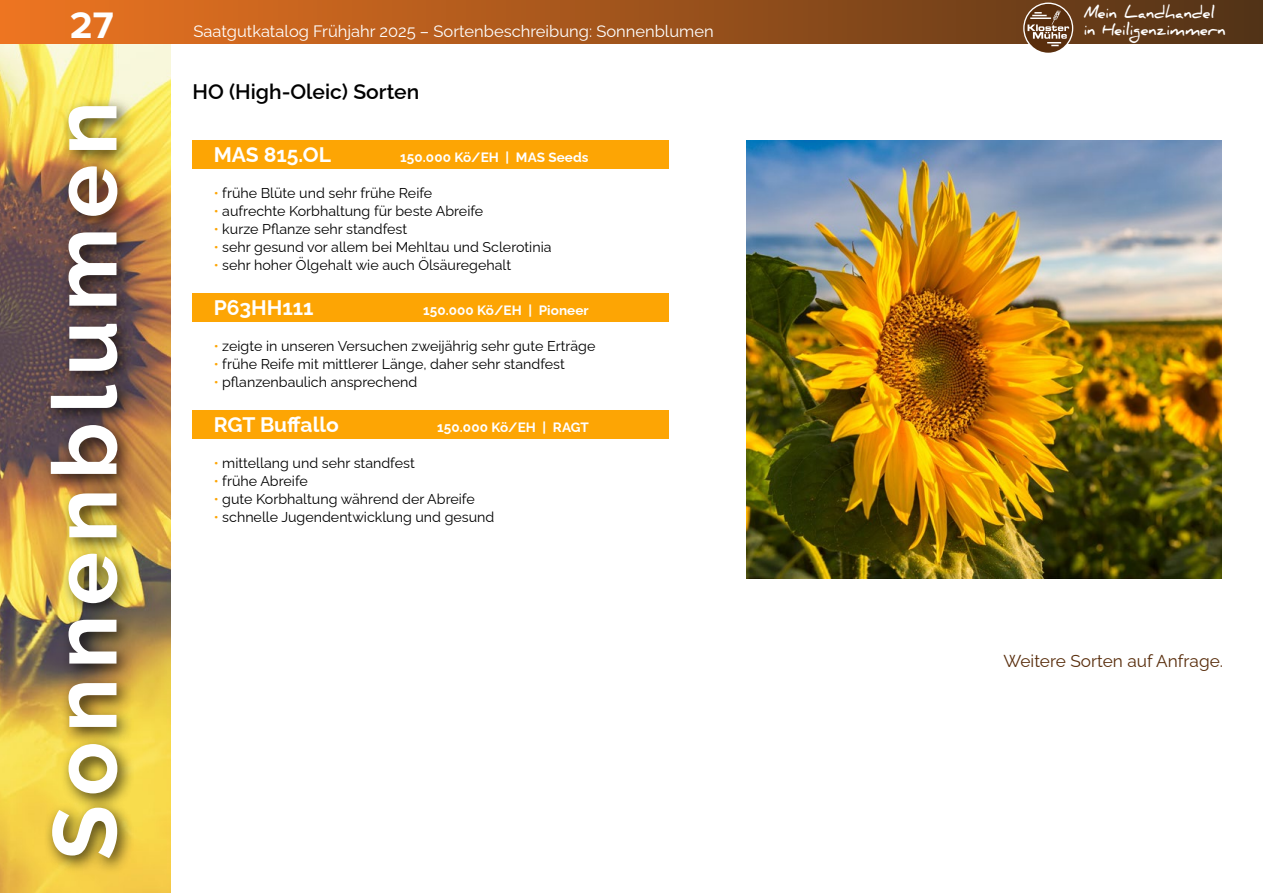
<style>
.page{position:relative;width:1263px;height:893px;background:#fff}
.page>*{position:absolute;margin:0;border:0;box-sizing:border-box;transform-origin:0 0}
.t1{font:700 90px "Raleway";letter-spacing:.1em;color:#fff}
.t2{font:700 38.25px "Proxima Nova";color:#fff}
.t3{font:700 21px "Raleway";color:#fff}
.t4{font:600 21px "Raleway";color:#000}
.t5{font:17.25px "Raleway";color:#592e0d}
.t6{font:16.5px "Raleway";color:#fff}
.t7{font:700 16.05px/17px "Daniel";color:#fff;scale:.93 1}
.t8{font:14.25px "Raleway";color:#000}
.t9{font:700 13.5px "Raleway";letter-spacing:.005em;color:#fff}
.s1{color:#fda504}
</style>
<div class="page">
<img style="left:0;top:44px;width:171px;height:849px">
<div style="left:42px;top:96px;width:93px;height:779px;background:#000;opacity:.75"></div>
<div style="left:0;top:0;width:1263px;height:44px;background:linear-gradient(to right,#ee7420,#53351a)"></div>
<svg style="left:1023px;top:3px;width:50px;height:51px"></svg>
<svg style="left:1024px;top:4px;width:48px;height:49px"></svg>
<svg style="left:1027px;top:10px;width:42px;height:36px;background:#86674f"></svg>
<div style="left:192px;top:140px;width:477px;height:29px;background:#fda504"></div>
<div style="left:192px;top:293px;width:477px;height:29px;background:#fda504"></div>
<div style="left:192px;top:410px;width:477px;height:29px;background:#fda504"></div>
<img style="left:746px;top:140px;width:475px;height:438px">
<h2 class="t2" style="left:70px;top:-3px;width:45px">27</h2>
<h1 class="t1" style="left:13px;top:860px;width:760px;rotate:-90deg">Sonnenblumen</h1>
<p class="t6" style="left:193px;top:18px;width:522px">Saatgutkatalog Frühjahr 2025 – Sortenbeschreibung: Sonnenblumen</p>
<h3 class="t4" style="left:192px;top:75px;width:228px">HO (High-Oleic) Sorten</h3>
<h3 class="t3" style="left:214px;top:138px;width:119px">MAS 815.OL</h3>
<p class="t9" style="left:400px;top:146px;width:190px">150.000 Kö/EH | MAS Seeds</p>
<p class="t8" style="left:214px;top:182px;width:220px"><span class="s1">•</span> frühe Blüte und sehr frühe Reife</p>
<p class="t8" style="left:214px;top:200px;width:271px"><span class="s1">•</span> aufrechte Korbhaltung für beste Abreife</p>
<p class="t8" style="left:214px;top:218px;width:195px"><span class="s1">•</span> kurze Pflanze sehr standfest</p>
<p class="t8" style="left:214px;top:236px;width:339px"><span class="s1">•</span> sehr gesund vor allem bei Mehltau und Sclerotinia</p>
<p class="t8" style="left:214px;top:254px;width:299px"><span class="s1">•</span> sehr hoher Ölgehalt wie auch Ölsäuregehalt</p>
<h3 class="t3" style="left:214px;top:291px;width:101px">P63HH111</h3>
<p class="t9" style="left:423px;top:299px;width:167px">150.000 Kö/EH | Pioneer</p>
<p class="t8" style="left:214px;top:335px;width:383px"><span class="s1">•</span> zeigte in unseren Versuchen zweijährig sehr gute Erträge</p>
<p class="t8" style="left:214px;top:353px;width:353px"><span class="s1">•</span> frühe Reife mit mittlerer Länge, daher sehr standfest</p>
<p class="t8" style="left:214px;top:371px;width:205px"><span class="s1">•</span> pflanzenbaulich ansprechend</p>
<h3 class="t3" style="left:214px;top:408px;width:127px">RGT Buffallo</h3>
<p class="t9" style="left:437px;top:416px;width:153px">150.000 Kö/EH | RAGT</p>
<p class="t8" style="left:214px;top:452px;width:203px"><span class="s1">•</span> mittellang und sehr standfest</p>
<p class="t8" style="left:214px;top:470px;width:96px"><span class="s1">•</span> frühe Abreife</p>
<p class="t8" style="left:214px;top:488px;width:263px"><span class="s1">•</span> gute Korbhaltung während der Abreife</p>
<p class="t8" style="left:214px;top:506px;width:282px"><span class="s1">•</span> schnelle Jugendentwicklung und gesund</p>
<p class="t7" style="left:1084px;top:4px;width:154px">Mein Landhandel in Heiligenzimmern</p>
<p class="t5" style="left:1003px;top:647px;width:221px">Weitere Sorten auf Anfrage.</p>
</div>
